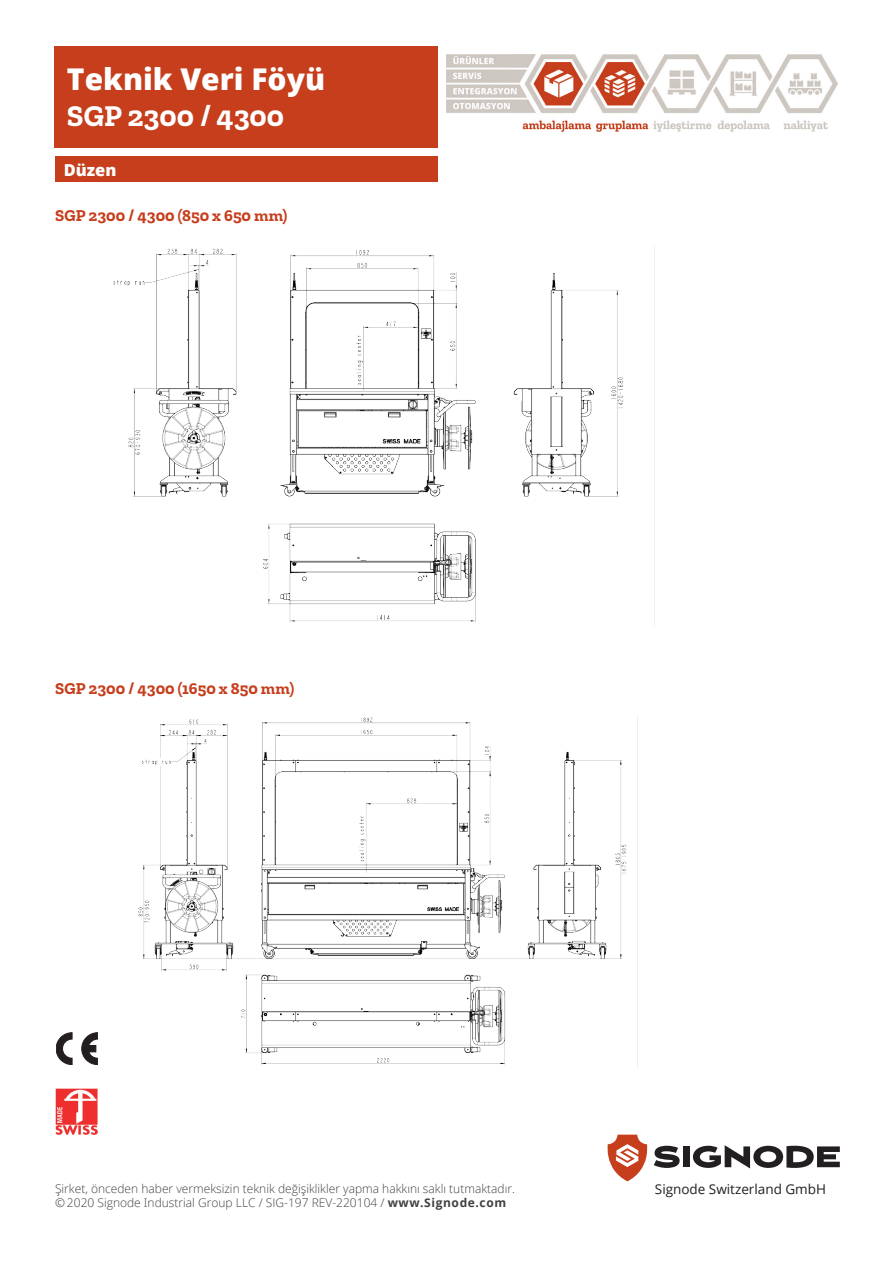
<style>
.page{position:relative;width:893px;height:1263px;background:#fff}
.page>*{position:absolute;margin:0;border:0;box-sizing:border-box;transform-origin:0 0}
.t1{font:800 30px "Open Sans";color:#fff}
.t2{font:700 30px "Zilla Slab";color:#fff}
.t3{font:700 16.5px "Zilla Slab";color:#c63e1c}
.t4{font:800 16.5px "Open Sans";color:#fff}
.t5{font:13.5px "Open Sans";color:#231f20}
.t6{font:300 12px/14.4px "Open Sans";color:#424042}
.s1{font-weight:700}
</style>
<div class="page">
<img style="left:113px;top:248px;width:511px;height:374px">
<svg style="left:56px;top:1033px;width:16px;height:31px"></svg>
<svg style="left:82px;top:1033px;width:16px;height:31px"></svg>
<img style="left:55px;top:1089px;width:43px;height:45px">
<svg style="left:607px;top:1134px;width:40px;height:47px"></svg>
<svg style="left:654px;top:1146px;width:26px;height:22px"></svg>
<div style="left:683px;top:1146px;width:7px;height:21px;background:#231f20"></div>
<svg style="left:693px;top:1145px;width:147px;height:23px"></svg>
<div style="left:54px;top:47px;width:383px;height:101px;background:#c63e1c"></div>
<div style="left:55px;top:156px;width:382px;height:26px;background:#c63e1c"></div>
<img style="left:138px;top:716px;width:500px;height:353px">
<img style="left:446px;top:55px;width:392px;height:77px">
<h1 class="t1" style="left:67px;top:56px;width:260px">Teknik Veri Föyü</h1>
<h1 class="t2" style="left:67px;top:98px;width:219px">SGP 2300 / 4300</h1>
<h2 class="t4" style="left:64px;top:157px;width:54px">Düzen</h2>
<h2 class="t3" style="left:55px;top:206px;width:234px">SGP 2300 / 4300 (850 x 650 mm)</h2>
<h2 class="t3" style="left:55px;top:679px;width:240px">SGP 2300 / 4300 (1650 x 850 mm)</h2>
<p class="t6" style="left:55px;top:1180px;width:461px">Şirket, önceden haber vermeksizin teknik değişiklikler yapma hakkını saklı tutmaktadır. © 2020 Signode Industrial Group LLC / SIG-197 REV-220104 / <span class="s1">www.Signode.com</span></p>
<p class="t5" style="left:655px;top:1179px;width:173px">Signode Switzerland GmbH</p>
</div>
